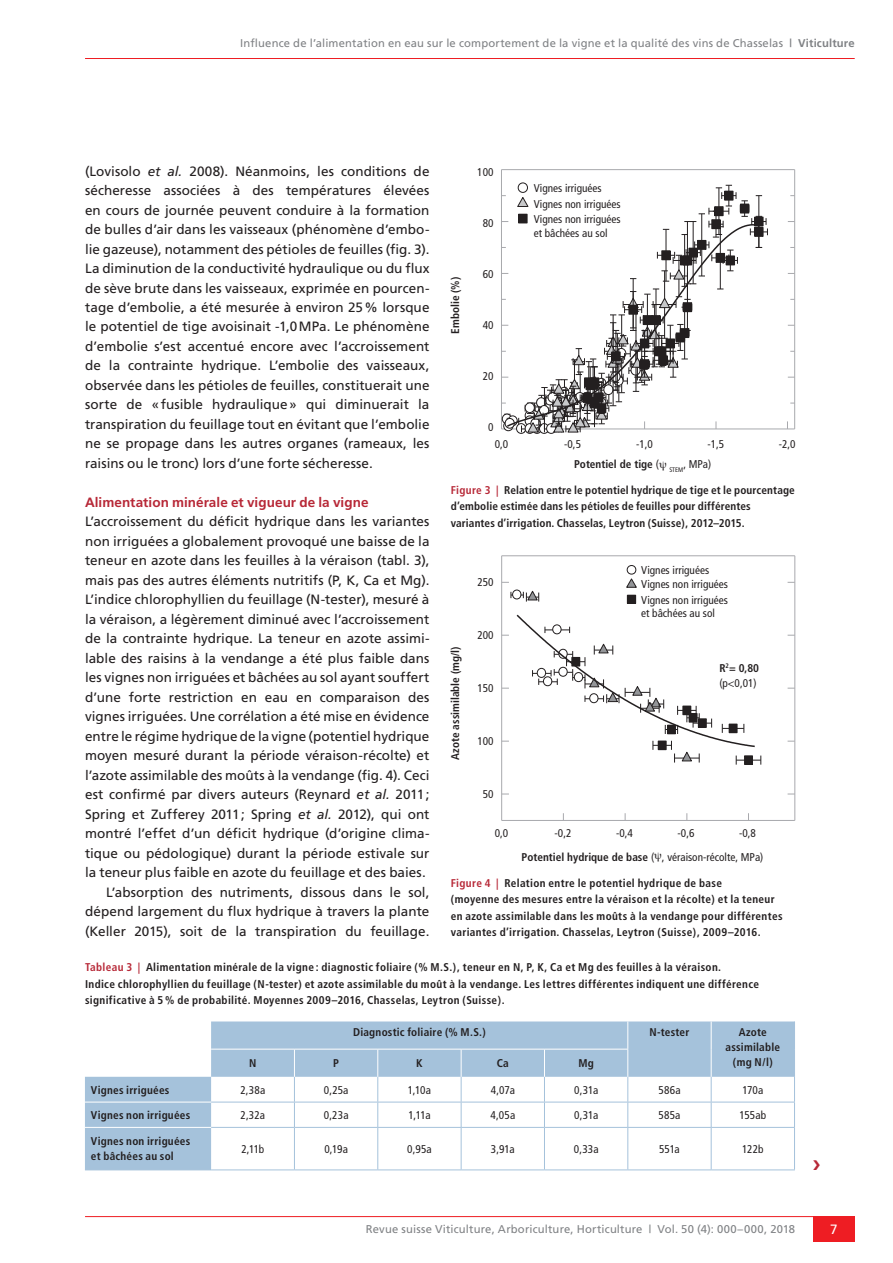
<style>
.page{position:relative;width:893px;height:1263px;background:#fff}
.page>*{position:absolute;margin:0;border:0;box-sizing:border-box;transform-origin:0 0}
.t1{font:13.5px/19.5px "Frutiger";color:#231f20;text-align:justify}
.t2{font:700 13.5px "Frutiger";letter-spacing:.005em;color:#b72837}
.t3{font:13.5px "Frutiger";color:#fff}
.t4{font:700 condensed 11.25px/16.5px "Frutiger";letter-spacing:.025em;color:#231f20}
.t5{font:condensed 11.25px/15.6px "Frutiger";color:#231f20}
.t6{font:11.25px "Frutiger";letter-spacing:.015em;color:#808285}
.t7{font:700 condensed 11.25px "Frutiger";color:#231f20}
.s1{font-weight:700}
.s2{font-style:italic}
.s3{font-weight:400}
.s4{color:#b72837}
</style>
<div class="page">
<hr style="left:85px;top:58px;width:770px;height:1px;background:#ee1d23">
<hr style="left:85px;top:1216px;width:770px;height:1px;background:#ee1d23">
<div style="left:813px;top:1216px;width:42px;height:26px;background:#ee1d23"></div>
<svg style="left:85px;top:1021px;width:710px;height:149px"></svg>
<hr style="left:501px;top:429px;width:294px;height:1px;background:#a8a9ad">
<hr style="left:501px;top:169px;width:294px;height:1px;background:#a8a9ad">
<hr style="left:501px;top:170px;width:1px;height:259px;background:#a8a9ad">
<hr style="left:794px;top:170px;width:1px;height:259px;background:#a8a9ad">
<div style="left:516px;top:423px;width:10px;height:11px;border:1px solid #231f20;border-radius:50%"></div>
<div style="left:532px;top:423px;width:10px;height:11px;border:1px solid #231f20;border-radius:50%"></div>
<div style="left:539px;top:423px;width:10px;height:11px;border:1px solid #231f20;border-radius:50%"></div>
<div style="left:525px;top:423px;width:10px;height:11px;border:1px solid #231f20;border-radius:50%"></div>
<div style="left:546px;top:423px;width:10px;height:11px;border:1px solid #231f20;border-radius:50%"></div>
<div style="left:518px;top:183px;width:9px;height:9px;background:#363334;border-radius:50%"></div>
<div style="left:518px;top:183px;width:10px;height:10px;border:1px solid #231f20;border-radius:50%"></div>
<svg style="left:501px;top:185px;width:267px;height:248px"></svg>
<div style="left:519px;top:214px;width:8px;height:9px;background:#231f20"></div>
<div style="left:518px;top:214px;width:9px;height:9px;border:1px solid #231f20"></div>
<hr style="left:502px;top:820px;width:293px;height:1px;background:#a8a9ad">
<hr style="left:502px;top:555px;width:293px;height:1px;background:#a8a9ad">
<hr style="left:501px;top:556px;width:1px;height:264px;background:#a8a9ad">
<hr style="left:794px;top:556px;width:1px;height:264px;background:#a8a9ad">
<svg style="left:511px;top:590px;width:28px;height:12px"></svg>
<svg style="left:516px;top:614px;width:245px;height:151px"></svg>
<div style="left:627px;top:565px;width:9px;height:9px;border:1px solid #231f20;border-radius:50%"></div>
<svg style="left:626px;top:578px;width:11px;height:10px"></svg>
<div style="left:627px;top:595px;width:9px;height:8px;background:#231f20"></div>
<div style="left:627px;top:595px;width:9px;height:9px;border:1px solid #231f20"></div>
<p class="t6" style="left:240px;top:37px;width:616px">Influence de l’alimentation en eau sur le comportement de la vigne et la qualité des vins de Chasselas <span class="s1">| Viticulture</span></p>
<p class="t1" style="left:85px;top:161px;width:346px">(Lovisolo <span class="s2">et al.</span> 2008). Néanmoins, les conditions de sécheresse associées à des températures élevées en cours de journée peuvent conduire à la formation de bulles d’air dans les vaisseaux (phénomène d’embo&shy;lie gazeuse), notamment des pétioles de feuilles (fig. 3).<br>La diminution de la conductivité hydraulique ou du flux de sève brute dans les vaisseaux, exprimée en pourcen&shy;tage d’embolie, a été mesurée à environ 25% lorsque le potentiel de tige avoisinait -1,0MPa. Le phénomène d’embolie s’est accentué encore avec l’accroissement de la contrainte hydrique. L’embolie des vaisseaux, observée dans les pétioles de feuilles, constituerait une sorte de «fusible hydraulique» qui diminuerait la transpiration du feuillage tout en évitant que l’embolie ne se propage dans les autres organes (rameaux, les raisins ou le tronc) lors d’une forte sécheresse.</p>
<p class="t2" style="left:85px;top:494px;width:285px">Alimentation minérale et vigueur de la vigne</p>
<p class="t1" style="left:85px;top:512px;width:346px;text-align:right">L’accroissement du déficit hydrique dans les variantes non irriguées a globalement provoqué une baisse de la teneur en azote dans les feuilles à la véraison (tabl. 3), mais pas des autres éléments nutritifs (P, K, Ca et Mg).<br>L’indice chlorophyllien du feuillage (N-tester), mesuré à la véraison, a légèrement diminué avec l’accroissement de la contrainte hydrique. La teneur en azote assimi&shy;lable des raisins à la vendange a été plus faible dans les vignes non irriguées et bâchées au sol ayant souffert d’une forte restriction en eau en comparaison des vignes irriguées. Une corrélation a été mise en évidence entre le régime hydrique de la vigne (potentiel hydrique moyen mesuré durant la période véraison-récolte) et l’azote assimilable des moûts à la vendange (fig. 4). Ceci est confirmé par divers auteurs (Reynard <span class="s2">et al.</span> 2011; Spring et Zufferey 2011; Spring <span class="s2">et al.</span> 2012), qui ont montré l’effet d’un déficit hydrique (d’origine clima&shy;tique ou pédologique) durant la période estivale sur la teneur plus faible en azote du feuillage et des baies.<br>L’absorption des nutriments, dissous dans le sol, dépend largement du flux hydrique à travers la plante (Keller 2015), soit de la transpiration du feuillage.</p>
<p class="t5" style="left:477px;top:164px;width:18px">100</p>
<p class="t5" style="left:483px;top:215px;width:12px">80</p>
<p class="t7" style="left:449px;top:334px;width:58px;rotate:-90deg">Embolie (%)</p>
<p class="t5" style="left:483px;top:266px;width:12px">60</p>
<p class="t5" style="left:483px;top:317px;width:12px">40</p>
<p class="t5" style="left:483px;top:369px;width:12px">20</p>
<p class="t5" style="left:534px;top:181px;width:88px">Vignes irriguées<br>Vignes non irriguées<br>Vignes non irriguées</p>
<p class="t5" style="left:534px;top:225px;width:75px">et bâchées au sol</p>
<p class="t5" style="left:488px;top:420px;width:7px">0</p>
<p class="t5" style="left:495px;top:436px;width:15px">0,0</p>
<p class="t5" style="left:564px;top:436px;width:18px">-0,5</p>
<p class="t5" style="left:636px;top:436px;width:18px">-1,0</p>
<p class="t5" style="left:707px;top:436px;width:18px">-1,5</p>
<p class="t5" style="left:779px;top:436px;width:18px">-2,0</p>
<p class="t7" style="left:574px;top:458px;width:139px">Potentiel de tige <span class="s3">(</span> <sub>STEM</sub><span class="s3">, MPa)</span></p>
<p class="t4" style="left:451px;top:481px;width:346px"><span class="s4">Figure 3 |</span> Relation entre le potentiel hydrique de tige et le pourcentage d’embolie estimée dans les pétioles de feuilles pour différentes variantes d’irrigation. Chasselas, Leytron (Suisse), 2012–2015.</p>
<p class="t5" style="left:477px;top:574px;width:18px">250</p>
<p class="t5" style="left:641px;top:563px;width:88px;line-height:14.4px">Vignes irriguées<br>Vignes non irriguées</p>
<p class="t5" style="left:641px;top:593px;width:88px;line-height:13.5px">Vignes non irriguées et bâchées au sol</p>
<p class="t7" style="left:449px;top:759px;width:114px;rotate:-90deg">Azote assimilable (mg/l)</p>
<p class="t5" style="left:477px;top:627px;width:18px">200</p>
<p class="t5" style="left:477px;top:680px;width:18px">150</p>
<p class="t5" style="left:477px;top:733px;width:18px">100</p>
<p class="t5" style="left:483px;top:786px;width:12px">50</p>
<p class="t4" style="left:719px;top:660px;width:41px">R<sup>2</sup>= 0,80</p>
<p class="t5" style="left:719px;top:675px;width:39px">(p&lt;0,01)</p>
<p class="t5" style="left:495px;top:826px;width:15px">0,0</p>
<p class="t5" style="left:555px;top:826px;width:18px">-0,2</p>
<p class="t5" style="left:616px;top:826px;width:18px">-0,4</p>
<p class="t5" style="left:678px;top:826px;width:18px">-0,6</p>
<p class="t5" style="left:739px;top:826px;width:18px">-0,8</p>
<p class="t7" style="left:522px;top:850px;width:243px">Potentiel hydrique de base <span class="s3">( , véraison-récolte, MPa)</span></p>
<p class="t4" style="left:451px;top:874px;width:333px"><span class="s4">Figure 4 |</span> Relation entre le potentiel hydrique de base<br>(moyenne des mesures entre la véraison et la récolte) et la teneur en azote assimilable dans les moûts à la vendange pour différentes variantes d’irrigation. Chasselas, Leytron (Suisse), 2009–2016.</p>
<p class="t4" style="left:85px;top:959px;width:676px"><span class="s4">Tableau 3 |</span> Alimentation minérale de la vigne : diagnostic foliaire (% M.S.), teneur en N, P, K, Ca et Mg des feuilles à la véraison.<br>Indice chlorophyllien du feuillage (N-tester) et azote assimilable du moût à la vendange. Les lettres différentes indiquent une différence significative à 5 % de probabilité. Moyennes 2009–2016, Chasselas, Leytron (Suisse).</p>
<p class="t4" style="left:353px;top:1024px;width:134px">Diagnostic foliaire (% M.S.)</p>
<p class="t4" style="left:650px;top:1024px;width:41px">N-tester</p>
<p class="t4" style="left:726px;top:1024px;width:56px;line-height:15px;text-align:center">Azote assimilable</p>
<p class="t4" style="left:249px;top:1055px;width:9px">N</p>
<p class="t4" style="left:333px;top:1055px;width:7px">P</p>
<p class="t4" style="left:416px;top:1055px;width:8px">K</p>
<p class="t4" style="left:497px;top:1055px;width:14px">Ca</p>
<p class="t4" style="left:578px;top:1055px;width:17px">Mg</p>
<p class="t4" style="left:733px;top:1054px;width:41px">(mg N/l)</p>
<p class="t4" style="left:91px;top:1081px;width:80px">Vignes irriguées</p>
<p class="t5" style="left:240px;top:1082px;width:26px">2,38a</p>
<p class="t5" style="left:324px;top:1082px;width:26px">0,25a</p>
<p class="t5" style="left:408px;top:1082px;width:25px">1,10a</p>
<p class="t5" style="left:491px;top:1082px;width:26px">4,07a</p>
<p class="t5" style="left:574px;top:1082px;width:26px">0,31a</p>
<p class="t5" style="left:658px;top:1082px;width:24px">586a</p>
<p class="t5" style="left:742px;top:1082px;width:23px">170a</p>
<p class="t4" style="left:91px;top:1107px;width:101px">Vignes non irriguées</p>
<p class="t5" style="left:241px;top:1107px;width:26px">2,32a</p>
<p class="t5" style="left:324px;top:1107px;width:26px">0,23a</p>
<p class="t5" style="left:408px;top:1107px;width:24px">1,11a</p>
<p class="t5" style="left:490px;top:1107px;width:26px">4,05a</p>
<p class="t5" style="left:574px;top:1107px;width:26px">0,31a</p>
<p class="t5" style="left:659px;top:1107px;width:23px">585a</p>
<p class="t5" style="left:739px;top:1107px;width:28px">155ab</p>
<p class="t4" style="left:91px;top:1134px;width:101px;line-height:15px">Vignes non irriguées et bâchées au sol</p>
<p class="t5" style="left:241px;top:1141px;width:24px">2,11b</p>
<p class="t5" style="left:324px;top:1141px;width:25px">0,19a</p>
<p class="t5" style="left:407px;top:1141px;width:26px">0,95a</p>
<p class="t5" style="left:491px;top:1141px;width:25px">3,91a</p>
<p class="t5" style="left:574px;top:1141px;width:26px">0,33a</p>
<p class="t5" style="left:659px;top:1141px;width:22px">551a</p>
<p class="t5" style="left:742px;top:1141px;width:23px">122b</p>
<p class="t6" style="left:366px;top:1223px;width:431px">Revue suisse Viticulture, Arboriculture, Horticulture | Vol. 50 (4): 000–000, 2018</p>
<p class="t3" style="left:830px;top:1221px;width:9px">7</p>
</div>
